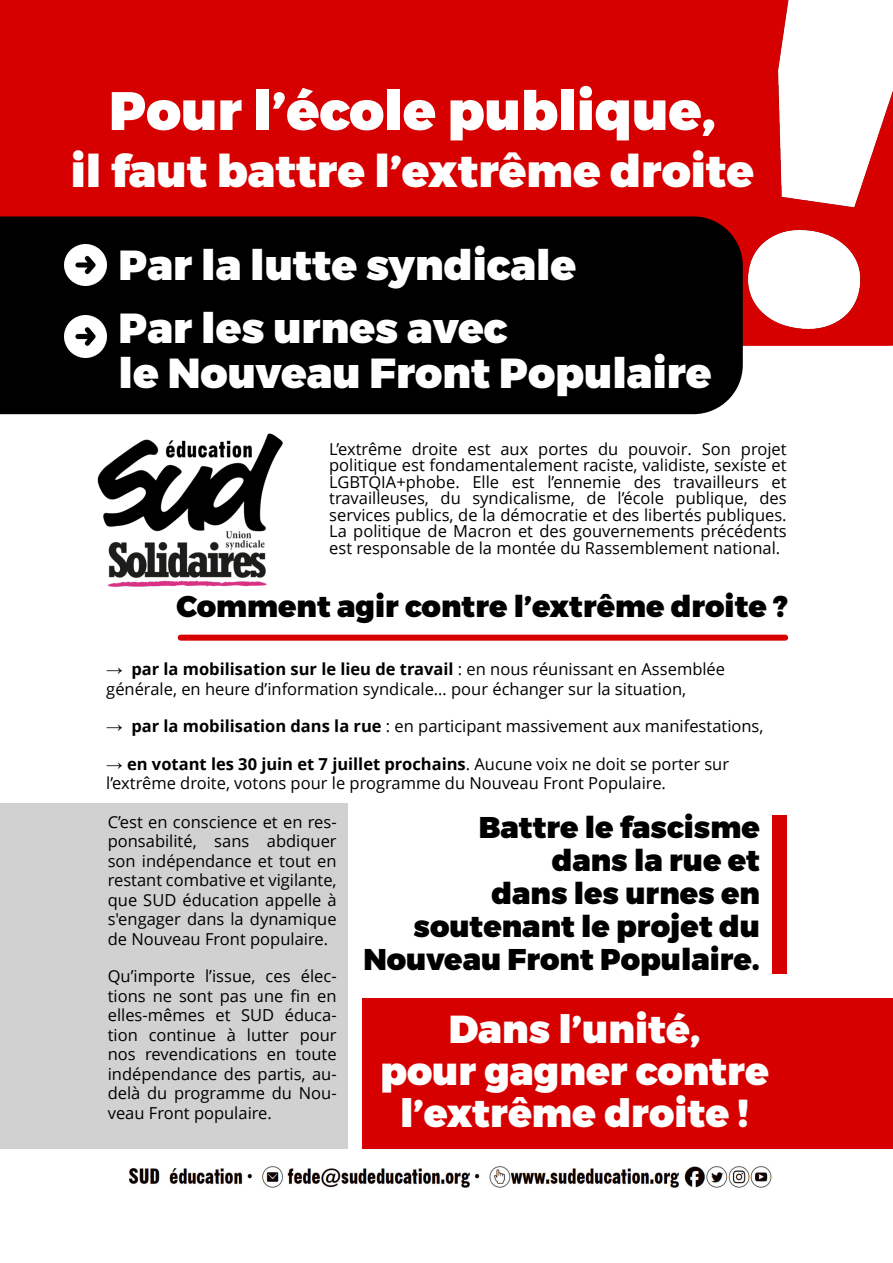
<style>
.page{position:relative;width:893px;height:1263px;background:#fff}
.page>*{position:absolute;margin:0;border:0;box-sizing:border-box;transform-origin:0 0}
.t1{font:900 54px "Montserrat";color:#fff}
.t2{font:900 45px "Montserrat";color:#fff}
.t3{font:900 42px/63px "Montserrat";color:#fff}
.t4{font:900 39px/42px "Montserrat";color:#fff;text-align:center}
.t5{font:900 30px/33px "Montserrat";color:#000;text-align:right}
.t6{font:16.5px/19.5px "Open Sans";color:#000;text-align:justify}
.s1{font-family:"Arial";font-weight:700}
.s2{font-weight:700}
</style>
<div class="page">
<img style="left:128px;top:1166px;width:645px;height:22px">
<div style="left:0;top:0;width:893px;height:346px;background:#d70000"></div>
<img style="left:748px;top:0;width:145px;height:329px">
<div style="left:0;top:216px;width:743px;height:198px;background:#000"></div>
<img style="left:65px;top:244px;width:41px;height:42px">
<img style="left:65px;top:316px;width:41px;height:41px">
<img style="left:90px;top:394px;width:201px;height:247px">
<div style="left:181px;top:635px;width:604px;height:6px;background:#d70000"></div>
<div style="left:0;top:803px;width:348px;height:346px;background:#d1d1d1"></div>
<div style="left:773px;top:815px;width:14px;height:158px;background:#d70000"></div>
<div style="left:362px;top:998px;width:531px;height:151px;background:#d70000"></div>
<h1 class="t1" style="left:109px;top:78px;width:608px">Pour l’école publique,</h1>
<h2 class="t2" style="left:71px;top:143px;width:685px">il faut battre l’extrême droite</h2>
<h3 class="t3" style="left:119px;top:234px;width:459px">Par la lutte syndicale<br>Par les urnes avec</h3>
<h3 class="t3" style="left:119px;top:342px;width:595px">le Nouveau Front Populaire</h3>
<p class="t6" style="left:329px;top:442px;width:459px;line-height:16.5px">L’extrême droite est aux portes du pouvoir. Son projet politique est fondamentalement raciste, validiste, sexiste et LGBTQIA+phobe. Elle est l’ennemie des travailleurs et travailleuses, du syndicalisme, de l’école publique, des services publics, de la démocratie et des libertés publiques.<br>La politique de Macron et des gouvernements précédents est responsable de la montée du Rassemblement national.</p>
<h3 class="t5" style="left:176px;top:589px;width:613px">Comment agir contre l’extrême droite ?</h3>
<p class="t6" style="left:106px;top:661px;width:620px"><span class="s1">→</span> <span class="s2">par la mobilisation sur le lieu de travail</span> : en nous réunissant en Assemblée générale, en heure d’information syndicale… pour échanger sur la situation,</p>
<p class="t6" style="left:106px;top:718px;width:659px"><span class="s1">→</span> <span class="s2">par la mobilisation dans la rue</span> : en participant massivement aux manifestations,</p>
<p class="t6" style="left:106px;top:756px;width:624px"><span class="s1">→</span> <span class="s2">en votant les 30 juin et 7 juillet prochains</span>. Aucune voix ne doit se porter sur l’extrême droite, votons pour le programme du Nouveau Front Populaire.</p>
<p class="t6" style="left:108px;top:814px;width:230px">C’est en conscience et en res&shy;ponsabilité, sans abdiquer son indépendance et tout en restant combative et vigilante, que SUD éducation appelle à s'engager dans la dynamique de Nouveau Front populaire.</p>
<p class="t6" style="left:108px;top:968px;width:230px">Qu’importe l’issue, ces élec&shy;tions ne sont pas une fin en elles-mêmes et SUD éduca&shy;tion continue à lutter pour nos revendications en toute indépendance des partis, au&shy;delà du programme du Nou&shy;veau Front populaire.</p>
<h3 class="t5" style="left:363px;top:810px;width:398px">Battre le fascisme<br>dans la rue et<br>dans les urnes en soutenant le projet du<br>Nouveau Front Populaire.</h3>
<h3 class="t4" style="left:380px;top:1008px;width:390px">Dans l’unité,<br>pour gagner contre l’extrême droite !</h3>
</div>
